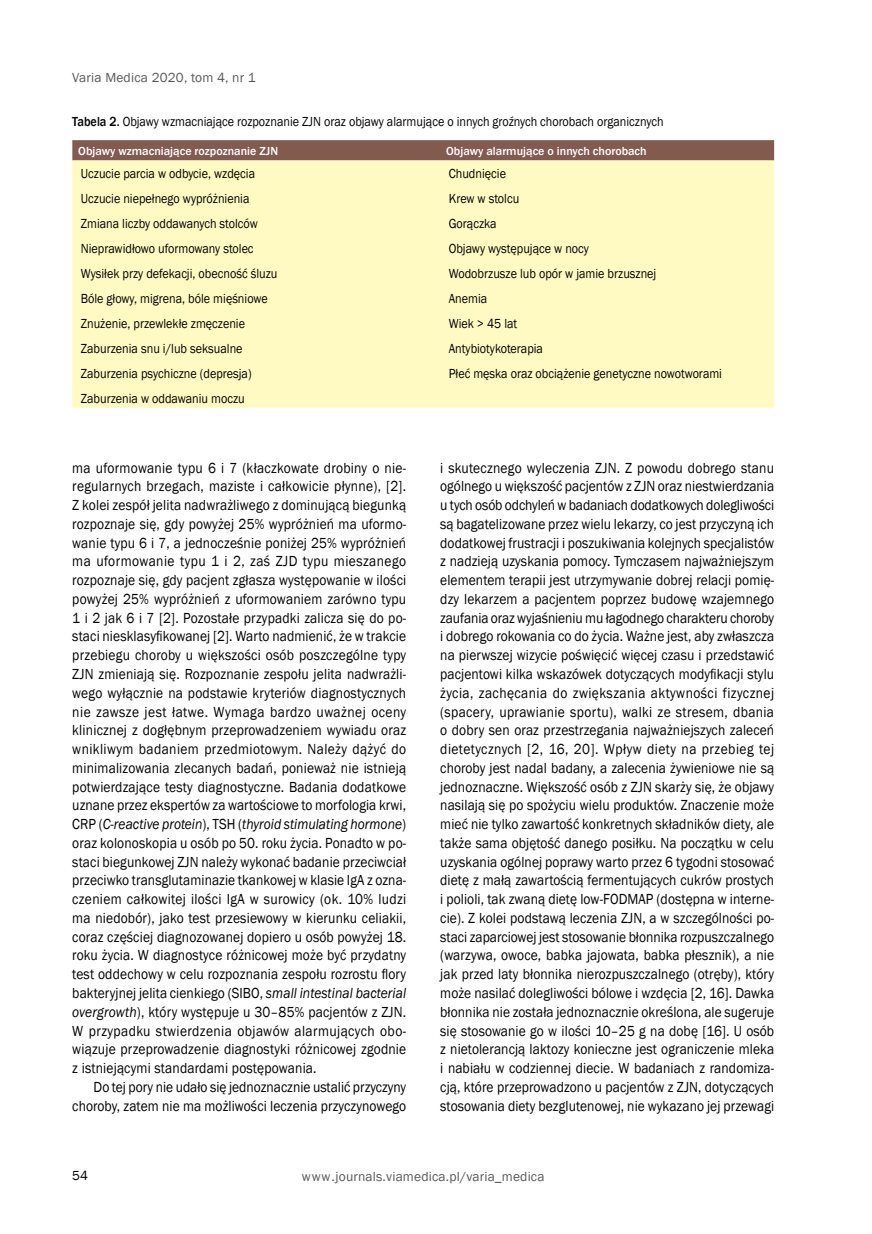
<style>
.page{position:relative;width:872px;height:1234px;background:#fff}
.page>*{position:absolute;margin:0;border:0;box-sizing:border-box;transform-origin:0 0}
.t1{font:15px/18.8px "Franklin Gothic";letter-spacing:.005em;color:#000;text-align:justify;scale:.9 1}
.t2{font:13.5px/25px "Franklin Gothic";color:#000;scale:.9 1}
.t3{font:13.5px "Franklin Gothic";letter-spacing:.01em;color:#58595b}
.t4{font:13.5px "Franklin Gothic";color:#000}
.t5{font:500 12px "Franklin Gothic";color:#fff}
.s1{font-weight:500}
.s2{font-style:italic}
</style>
<div class="page">
<div style="left:72px;top:140px;width:702px;height:20px;background:#835a4f"></div>
<div style="left:72px;top:160px;width:702px;height:247px;background:#fffac2"></div>
<p class="t3" style="left:72px;top:69px;width:185px">Varia Medica 2020, tom 4, nr 1</p>
<p class="t2" style="left:72px;top:109px;width:658px"><span class="s1">Tabela 2.</span> Objawy wzmacniające rozpoznanie ZJN oraz objawy alarmujące o innych groźnych chorobach organicznych</p>
<p class="t5" style="left:78px;top:143px;width:201px">Objawy wzmacniające rozpoznanie ZJN</p>
<p class="t5" style="left:446px;top:143px;width:202px">Objawy alarmujące o innych chorobach</p>
<p class="t2" style="left:81px;top:162px;width:220px">Uczucie parcia w odbycie, wzdęcia Uczucie niepełnego wypróżnienia Zmiana liczby oddawanych stolców Nieprawidłowo uformowany stolec Wysiłek przy defekacji, obecność śluzu Bóle głowy, migrena, bóle mięśniowe Znużenie, przewlekłe zmęczenie Zaburzenia snu i/lub seksualne Zaburzenia psychiczne (depresja)<br>Zaburzenia w oddawaniu moczu</p>
<p class="t2" style="left:449px;top:162px;width:305px">Chudnięcie<br>Krew w stolcu<br>Gorączka<br>Objawy występujące w nocy<br>Wodobrzusze lub opór w jamie brzusznej<br>Anemia<br>Wiek &gt; 45 lat<br>Antybiotykoterapia<br>Płeć męska oraz obciążenie genetyczne nowotworami</p>
<p class="t1" style="left:72px;top:458px;width:372px">ma uformowanie typu 6 i 7 (kłaczkowate drobiny o nie&shy;regularnych brzegach, maziste i całkowicie płynne), [2].<br>Z kolei zespół jelita nadwrażliwego z dominującą biegunką rozpoznaje się, gdy powyżej 25% wypróżnień ma uformo&shy;wanie typu 6 i 7, a jednocześnie poniżej 25% wypróżnień ma uformowanie typu 1 i 2, zaś ZJD typu mieszanego rozpoznaje się, gdy pacjent zgłasza występowanie w ilości powyżej 25% wypróżnień z uformowaniem zarówno typu 1 i 2 jak 6 i 7 [2]. Pozostałe przypadki zalicza się do po&shy;staci niesklasyfikowanej [2]. Warto nadmienić, że w trakcie przebiegu choroby u większości osób poszczególne typy ZJN zmieniają się. Rozpoznanie zespołu jelita nadwrażli&shy;wego wyłącznie na podstawie kryteriów diagnostycznych nie zawsze jest łatwe. Wymaga bardzo uważnej oceny klinicznej z dogłębnym przeprowadzeniem wywiadu oraz wnikliwym badaniem przedmiotowym. Należy dążyć do minimalizowania zlecanych badań, ponieważ nie istnieją potwierdzające testy diagnostyczne. Badania dodatkowe uznane przez ekspertów za wartościowe to morfologia krwi, CRP (<span class="s2">C-reactive protein</span>), TSH (<span class="s2">thyroid stimulating hormone</span>) oraz kolonoskopia u osób po 50. roku życia. Ponadto w po&shy;staci biegunkowej ZJN należy wykonać badanie przeciwciał przeciwko transglutaminazie tkankowej w klasie IgA z ozna&shy;czeniem całkowitej ilości IgA w surowicy (ok. 10% ludzi ma niedobór), jako test przesiewowy w kierunku celiakii, coraz częściej diagnozowanej dopiero u osób powyżej 18. roku życia. W diagnostyce różnicowej może być przydatny test oddechowy w celu rozpoznania zespołu rozrostu flory bakteryjnej jelita cienkiego (SIBO, <span class="s2">small intestinal bacterial overgrowth</span>), który występuje u 30–85% pacjentów z ZJN.<br>W przypadku stwierdzenia objawów alarmujących obo&shy;wiązuje przeprowadzenie diagnostyki różnicowej zgodnie z istniejącymi standardami postępowania.</p>
<p class="t1" style="left:72px;top:1077px;width:372px;text-align:right">Do tej pory nie udało się jednoznacznie ustalić przyczyny choroby, zatem nie ma możliwości leczenia przyczynowego</p>
<p class="t1" style="left:440px;top:458px;width:372px">i skutecznego wyleczenia ZJN. Z powodu dobrego stanu ogólnego u większość pacjentów z ZJN oraz niestwierdzania u tych osób odchyleń w badaniach dodatkowych dolegliwości są bagatelizowane przez wielu lekarzy, co jest przyczyną ich dodatkowej frustracji i poszukiwania kolejnych specjalistów z nadzieją uzyskania pomocy. Tymczasem najważniejszym elementem terapii jest utrzymywanie dobrej relacji pomię&shy;dzy lekarzem a pacjentem poprzez budowę wzajemnego zaufania oraz wyjaśnieniu mu łagodnego charakteru choroby i dobrego rokowania co do życia. Ważne jest, aby zwłaszcza na pierwszej wizycie poświęcić więcej czasu i przedstawić pacjentowi kilka wskazówek dotyczących modyfikacji stylu życia, zachęcania do zwiększania aktywności fizycznej (spacery, uprawianie sportu), walki ze stresem, dbania o dobry sen oraz przestrzegania najważniejszych zaleceń dietetycznych [2, 16, 20]. Wpływ diety na przebieg tej choroby jest nadal badany, a zalecenia żywieniowe nie są jednoznaczne. Większość osób z ZJN skarży się, że objawy nasilają się po spożyciu wielu produktów. Znaczenie może mieć nie tylko zawartość konkretnych składników diety, ale także sama objętość danego posiłku. Na początku w celu uzyskania ogólnej poprawy warto przez 6 tygodni stosować dietę z małą zawartością fermentujących cukrów prostych i polioli, tak zwaną dietę low-FODMAP (dostępna w interne&shy;cie). Z kolei podstawą leczenia ZJN, a w szczególności po&shy;staci zaparciowej jest stosowanie błonnika rozpuszczalnego (warzywa, owoce, babka jajowata, babka płesznik), a nie jak przed laty błonnika nierozpuszczalnego (otręby), który może nasilać dolegliwości bólowe i wzdęcia [2, 16]. Dawka błonnika nie została jednoznacznie określona, ale sugeruje się stosowanie go w ilości 10–25 g na dobę [16]. U osób z nietolerancją laktozy konieczne jest ograniczenie mleka i nabiału w codziennej diecie. W badaniach z randomiza&shy;cją, które przeprowadzono u pacjentów z ZJN, dotyczących stosowania diety bezglutenowej, nie wykazano jej przewagi</p>
<p class="t4" style="left:72px;top:1166px;width:17px">54</p>
<p class="t3" style="left:302px;top:1168px;width:244px">www.journals.viamedica.pl/varia_medica</p>
</div>
